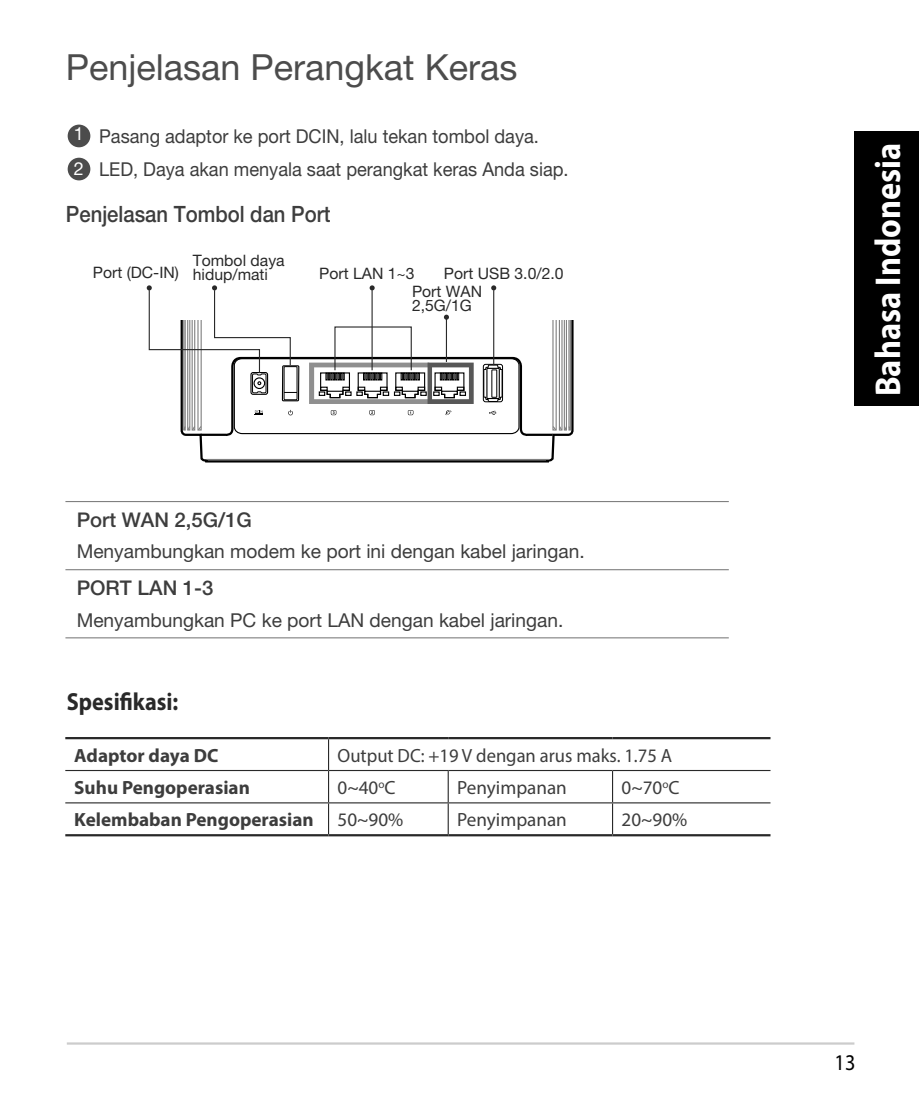
<style>
.page{position:relative;width:919px;height:1098px;background:#fff}
.page>*{position:absolute;margin:0;border:0;box-sizing:border-box;transform-origin:0 0}
.t1{font:36px "Helvetica Neue LT Pro";color:#4c4c4c}
.t2{font:700 36px "Myriad Pro";color:#fff;scale:.9 1}
.t3{font:700 24.75px "Myriad Pro";color:#292929;scale:.9 1}
.t4{font:500 22.5px "Helvetica Neue LT Pro";color:#3d3d3d;scale:.9 1}
.t5{font:22.5px "Myriad Pro";color:#000;scale:.9 1}
.t6{font:500 20.25px "Helvetica Neue LT Pro";color:#3d3d3d}
.t7{font:19.12px/33.1px "Helvetica Neue LT Pro";color:#3d3d3d;scale:.95 1}
.t8{font:19.12px "Helvetica Neue LT Pro";color:#3d3d3d}
.t9{font:19.12px "Myriad Pro";color:#3d3d3d}
.t10{font:700 19.12px "Myriad Pro";color:#3d3d3d}
.t11{font:15.75px/11.5px "Helvetica Neue LT Pro";color:#292929}
.s1{font-size:18px;color:#fff}
.s2{font-weight:400}
</style>
<div class="page">
<hr style="left:67px;top:1041px;width:787px;height:3px;background:#ccc">
<div style="left:68px;top:124px;width:22px;height:23px;background:#4c4c4c;border-radius:50%"></div>
<div style="left:68px;top:158px;width:22px;height:22px;background:#4c4c4c;border-radius:50%"></div>
<hr style="left:65px;top:501px;width:663px;height:1px;background:#808080">
<hr style="left:65px;top:569px;width:663px;height:1px;background:#808080">
<hr style="left:65px;top:637px;width:663px;height:1px;background:#808080">
<hr style="left:328px;top:770px;width:1px;height:32px;background:#292929">
<hr style="left:447px;top:770px;width:2px;height:32px;background:#292929">
<hr style="left:612px;top:770px;width:1px;height:32px;background:#292929">
<hr style="left:65px;top:736px;width:263px;height:3px;background:#292929">
<hr style="left:328px;top:736px;width:120px;height:3px;background:#292929">
<hr style="left:448px;top:736px;width:164px;height:3px;background:#292929">
<hr style="left:612px;top:736px;width:158px;height:3px;background:#292929">
<hr style="left:328px;top:739px;width:1px;height:30px;background:#292929">
<hr style="left:65px;top:769px;width:263px;height:1px;background:#292929">
<hr style="left:328px;top:769px;width:120px;height:1px;background:#292929">
<hr style="left:448px;top:769px;width:164px;height:1px;background:#292929">
<hr style="left:612px;top:769px;width:158px;height:1px;background:#292929">
<hr style="left:65px;top:802px;width:263px;height:1px;background:#292929">
<hr style="left:328px;top:802px;width:120px;height:1px;background:#292929">
<hr style="left:328px;top:803px;width:1px;height:30px;background:#292929">
<hr style="left:448px;top:802px;width:164px;height:1px;background:#292929">
<hr style="left:447px;top:803px;width:2px;height:30px;background:#292929">
<hr style="left:612px;top:802px;width:158px;height:1px;background:#292929">
<hr style="left:612px;top:803px;width:1px;height:30px;background:#292929">
<hr style="left:65px;top:833px;width:263px;height:3px;background:#292929">
<hr style="left:328px;top:833px;width:120px;height:3px;background:#292929">
<hr style="left:448px;top:833px;width:164px;height:3px;background:#292929">
<hr style="left:612px;top:833px;width:158px;height:3px;background:#292929">
<svg style="left:199px;top:320px;width:375px;height:143px"></svg>
<hr style="left:206px;top:459px;width:343px;height:1px;background:#808080">
<svg style="left:147px;top:285px;width:424px;height:152px"></svg>
<hr style="left:371px;top:290px;width:1px;height:80px;background:#292929">
<div style="left:854px;top:131px;width:64px;height:274px;background:#000"></div>
<p class="t1" style="left:66px;top:45px;width:453px">Penjelasan Perangkat Keras</p>
<p class="t7" style="left:74px;top:119px;width:522px"><sup>1</sup> Pasang adaptor ke port DCIN, lalu tekan tombol daya.<br><span class="s1">2</span> LED, Daya akan menyala saat perangkat keras Anda siap.</p>
<p class="t4" style="left:66px;top:200px;width:295px">Penjelasan Tombol dan Port</p>
<p class="t11" style="left:93px;top:255px;width:193px;text-indent:100px">Tombol daya<br>Port (DC-IN) hidup/mati</p>
<p class="t11" style="left:319px;top:267px;width:97px">Port LAN 1~3</p>
<p class="t11" style="left:444px;top:267px;width:121px">Port USB 3.0/2.0</p>
<p class="t11" style="left:412px;top:283px;width:71px;line-height:14.6px">Port WAN<br>2,5G/1G</p>
<p class="t6" style="left:77px;top:507px;width:177px">Port WAN 2,5G/1G</p>
<p class="t8" style="left:77px;top:539px;width:509px">Menyambungkan modem ke port ini dengan kabel jaringan.</p>
<p class="t6" style="left:77px;top:576px;width:138px">PORT LAN 1-3</p>
<p class="t8" style="left:77px;top:607px;width:488px">Menyambungkan PC ke port LAN dengan kabel jaringan.</p>
<p class="t3" style="left:67px;top:685px;width:125px">Spesifikasi:</p>
<p class="t10" style="left:74px;top:742px;width:146px">Adaptor daya DC</p>
<p class="t9" style="left:337px;top:743px;width:336px">Output DC: +19 V dengan arus maks. 1.75 A</p>
<p class="t10" style="left:74px;top:774px;width:177px">Suhu Pengoperasian</p>
<p class="t9" style="left:337px;top:775px;width:60px">0~40<sup>o</sup>C</p>
<p class="t9" style="left:457px;top:775px;width:111px">Penyimpanan</p>
<p class="t9" style="left:621px;top:775px;width:60px">0~70<sup>o</sup>C</p>
<p class="t10" style="left:74px;top:807px;width:330px">Kelembaban Pengoperasian <span class="s2">50~90%</span></p>
<p class="t9" style="left:457px;top:807px;width:111px">Penyimpanan</p>
<p class="t9" style="left:621px;top:807px;width:67px">20~90%</p>
<p class="t2" style="left:864px;top:396px;width:283px;rotate:-90deg">Bahasa Indonesia</p>
<p class="t5" style="left:834px;top:1047px;width:25px">13</p>
</div>
